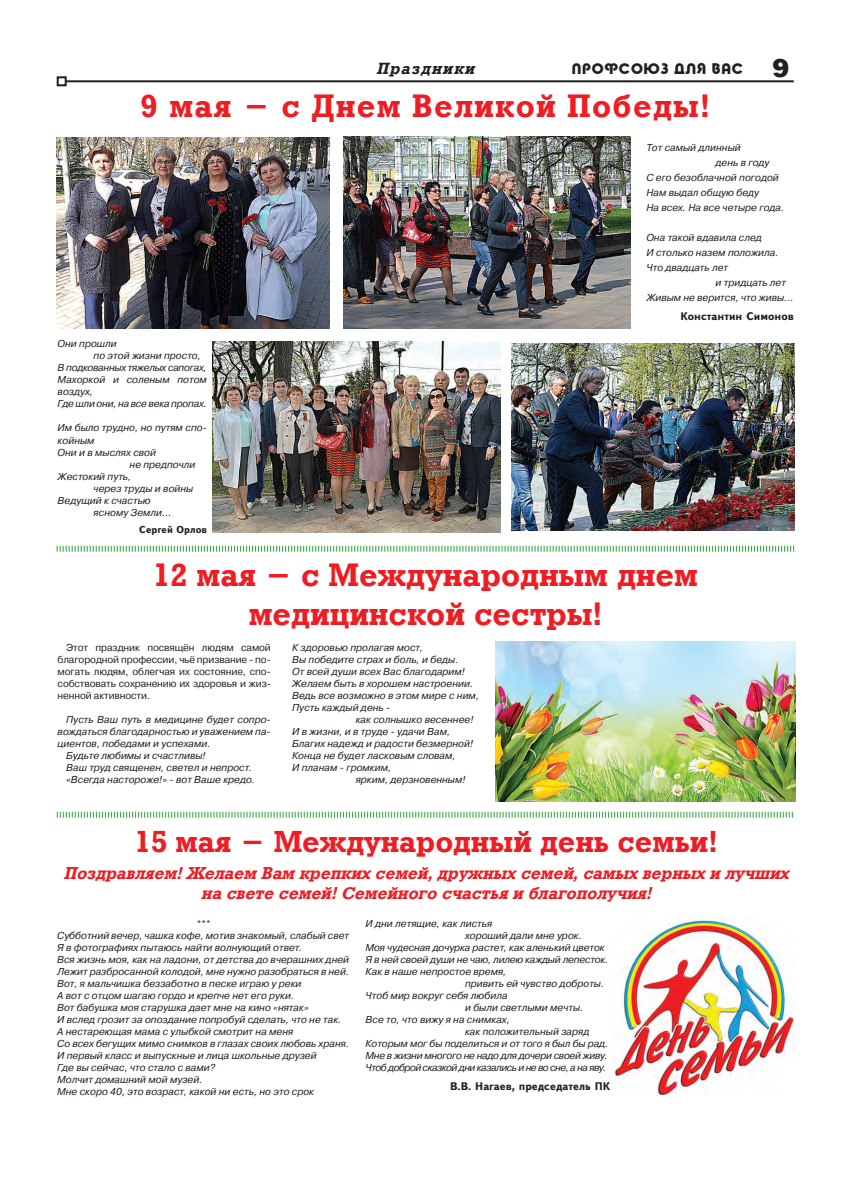
<style>
.page{position:relative;width:842px;height:1191px;background:#fff}
.page>*{position:absolute;margin:0;border:0;box-sizing:border-box;transform-origin:0 0}
.t1{font:700 32px/38.4px "Rodeo";letter-spacing:.02em;color:#ee1d23;text-align:center}
.t2{font:700 32px "Rodeo";letter-spacing:.06em;color:#ee1d23}
.t3{font:700 30px "Rodeo";letter-spacing:.02em;color:#ee1d23}
.t4{font:800 26px "Rodeo";color:#231f20}
.t5{font:italic 700 17px/20.4px "Rodeo";letter-spacing:.02em;color:#ee1d23;text-align:center}
.t6{font:italic 700 16px "Rodeo";letter-spacing:.1em;color:#231f20}
.t7{font:700 15px "Taurus";letter-spacing:.05em;color:#231f20}
.Signature_on_text{font:700 11px "Text";color:#231f20}
.t8{font:italic 10px/12px "Pragmatica C";color:#231f20}
.t9{font:10px/12px "Pragmatica C";letter-spacing:-.01em;color:#231f20;text-align:justify}
.t10{font:italic 10px "Pragmatica C";letter-spacing:-.03em;color:#231f20}
.t11{font:italic 10px "Pragmatica C";letter-spacing:-.02em;color:#231f20}
.t12{font:italic 10px "Pragmatica C";letter-spacing:-.05em;color:#231f20}
.Signature_on_text-2{font:700 10px "Text";color:#231f20}
</style>
<div class="page">
<hr style="left:66px;top:80px;width:728px;height:2px;background:#231f20">
<div style="left:57px;top:76px;width:10px;height:10px;border:2px solid #231f20"></div>
<img style="left:213px;top:341px;width:287px;height:191px">
<img style="left:343px;top:136px;width:287px;height:193px">
<img style="left:511px;top:344px;width:283px;height:187px">
<img style="left:57px;top:138px;width:272px;height:191px">
<svg style="left:56px;top:545px;width:739px;height:7px"></svg>
<svg style="left:56px;top:811px;width:737px;height:7px"></svg>
<img style="left:495px;top:641px;width:301px;height:160px">
<img style="left:614px;top:918px;width:180px;height:176px">
<p class="t6" style="left:376px;top:59px;width:99px">Праздники</p>
<p class="t7" style="left:572px;top:59px;width:173px">ПРОФСОЮЗ ДЛЯ ВАС</p>
<p class="t4" style="left:773px;top:53px;width:18px">9</p>
<p class="t2" style="left:141px;top:88px;width:570px">9 мая - с Днем Великой Победы!</p>
<p class="t8" style="left:646px;top:141px;width:96px">Тот самый длинный</p>
<p class="t8" style="left:715px;top:156px;width:56px">день в году</p>
<p class="t8" style="left:646px;top:171px;width:134px">С его безоблачной погодой</p>
<p class="t8" style="left:646px;top:186px;width:114px">Нам выдал общую беду</p>
<p class="t8" style="left:646px;top:201px;width:140px">На всех. На все четыре года.</p>
<p class="t8" style="left:646px;top:231px;width:117px">Она такой вдавила след</p>
<p class="t8" style="left:646px;top:246px;width:134px">И столько назем положила.</p>
<p class="t8" style="left:646px;top:261px;width:83px">Что двадцать лет</p>
<p class="t8" style="left:715px;top:276px;width:72px">и тридцать лет</p>
<p class="t8" style="left:646px;top:291px;width:149px">Живым не верится, что живы...</p>
<p class="Signature_on_text" style="left:681px;top:309px;width:115px">Константин Симонов</p>
<p class="t8" style="left:58px;top:338px;width:61px">Они прошли</p>
<p class="t8" style="left:94px;top:350px;width:109px">по этой жизни просто,</p>
<p class="t10" style="left:58px;top:362px;width:151px">В подкованных тяжелых сапогах,</p>
<p class="t8" style="left:58px;top:374px;width:151px">Махоркой и соленым потом воздух,</p>
<p class="t11" style="left:58px;top:398px;width:151px">Где шли они, на все века пропах.</p>
<p class="t8" style="left:58px;top:422px;width:151px">Им было трудно, но путям спо&shy;койным</p>
<p class="t8" style="left:58px;top:446px;width:100px">Они и в мыслях свой</p>
<p class="t8" style="left:130px;top:458px;width:67px">не предпочли</p>
<p class="t8" style="left:58px;top:470px;width:75px">Жестокий путь,</p>
<p class="t8" style="left:94px;top:482px;width:101px">через труды и войны</p>
<p class="t8" style="left:58px;top:494px;width:95px">Ведущий к счастью</p>
<p class="t8" style="left:94px;top:506px;width:80px">ясному Земли...</p>
<p class="Signature_on_text-2" style="left:139px;top:524px;width:69px">Сергей Орлов</p>
<p class="t1" style="left:153px;top:556px;width:546px">12 мая - с Международным днем медицинской сестры!</p>
<p class="t9" style="left:58px;top:641px;width:215px;text-indent:9px">Этот праздник посвящён людям самой благородной профессии, чьё призвание - по&shy;могать людям, облегчая их состояние, спо&shy;собствовать сохранению их здоровья и жиз&shy;ненной активности.</p>
<p class="t8" style="left:58px;top:713px;width:215px;text-align:justify;text-indent:9px">Пусть Ваш путь в медицине будет сопро&shy;вождаться благодарностью и уважением па&shy;циентов, победами и успехами.</p>
<p class="t8" style="left:66px;top:749px;width:141px">Будьте любимы и счастливы!</p>
<p class="t8" style="left:66px;top:761px;width:187px">Ваш труд священен, светел и непрост.</p>
<p class="t8" style="left:66px;top:773px;width:190px">«Всегда настороже!» - вот Ваше кредо.</p>
<p class="t8" style="left:292px;top:641px;width:132px">К здоровью пролагая мост,</p>
<p class="t8" style="left:292px;top:653px;width:168px">Вы победите страх и боль, и беды.</p>
<p class="t8" style="left:292px;top:665px;width:174px">От всей души всех Вас благодарим!</p>
<p class="t8" style="left:292px;top:677px;width:183px">Желаем быть в хорошем настроении.</p>
<p class="t8" style="left:292px;top:689px;width:189px">Ведь все возможно в этом мире с ним,</p>
<p class="t8" style="left:292px;top:701px;width:100px">Пусть каждый день -</p>
<p class="t8" style="left:356px;top:713px;width:119px">как солнышко весеннее!</p>
<p class="t8" style="left:292px;top:725px;width:160px">И в жизни, и в труде - удачи Вам,</p>
<p class="t8" style="left:292px;top:737px;width:182px">Благих надежд и радости безмерной!</p>
<p class="t8" style="left:292px;top:749px;width:165px">Конца не будет ласковым словам,</p>
<p class="t8" style="left:292px;top:761px;width:101px">И планам - громким,</p>
<p class="t8" style="left:356px;top:773px;width:111px">ярким, дерзновенным!</p>
<p class="t3" style="left:135px;top:825px;width:584px">15 мая - Международный день семьи!</p>
<p class="t5" style="left:64px;top:862px;width:726px">Поздравляем! Желаем Вам крепких семей, дружных семей, самых верных и лучших на свете семей! Семейного счастья и благополучия!</p>
<p class="t8" style="left:196px;top:917px;width:15px">***</p>
<p class="t8" style="left:57px;top:929px;width:293px">Субботний вечер, чашка кофе, мотив знакомый, слабый свет</p>
<p class="t8" style="left:57px;top:941px;width:247px">Я в фотографиях пытаюсь найти волнующий ответ.</p>
<p class="t8" style="left:57px;top:953px;width:293px">Вся жизнь моя, как на ладони, от детства до вчерашних дней</p>
<p class="t8" style="left:57px;top:965px;width:293px">Лежит разбросанной колодой, мне нужно разобраться в ней.</p>
<p class="t8" style="left:57px;top:977px;width:246px">Вот, я мальчишка беззаботно в песке играю у реки</p>
<p class="t8" style="left:57px;top:989px;width:239px">А вот с отцом шагаю гордо и крепче нет его руки.</p>
<p class="t8" style="left:57px;top:1001px;width:253px">Вот бабушка моя старушка дает мне на кино «нятак»</p>
<p class="t8" style="left:57px;top:1013px;width:286px">И вслед грозит за опоздание попробуй сделать, что не так.</p>
<p class="t8" style="left:57px;top:1025px;width:238px">А нестареющая мама с улыбкой смотрит на меня</p>
<p class="t8" style="left:57px;top:1037px;width:293px">Со всех бегущих мимо снимков в глазах своих любовь храня.</p>
<p class="t8" style="left:57px;top:1049px;width:261px">И первый класс и выпускные и лица школьные друзей</p>
<p class="t8" style="left:57px;top:1061px;width:160px">Где вы сейчас, что стало с вами?</p>
<p class="t8" style="left:57px;top:1073px;width:147px">Молчит домашний мой музей.</p>
<p class="t8" style="left:57px;top:1085px;width:258px">Мне скоро 40, это возраст, какой ни есть, но это срок</p>
<p class="t8" style="left:366px;top:917px;width:128px">И дни летящие, как листья</p>
<p class="t8" style="left:465px;top:929px;width:118px">хороший дали мне урок.</p>
<p class="t8" style="left:366px;top:941px;width:241px">Моя чудесная дочурка растет, как аленький цветок</p>
<p class="t11" style="left:366px;top:954px;width:244px">Я в ней своей души не чаю, лилею каждый лепесток.</p>
<p class="t8" style="left:366px;top:965px;width:142px">Как в наше непростое время,</p>
<p class="t8" style="left:465px;top:977px;width:141px">привить ей чувство доброты.</p>
<p class="t8" style="left:366px;top:989px;width:144px">Чтоб мир вокруг себя любила</p>
<p class="t8" style="left:465px;top:1001px;width:120px">и были светлыми мечты.</p>
<p class="t8" style="left:366px;top:1013px;width:146px">Все то, что вижу я на снимках,</p>
<p class="t8" style="left:465px;top:1025px;width:126px">как положительный заряд</p>
<p class="t8" style="left:366px;top:1037px;width:244px">Которым мог бы поделиться и от того я был бы рад.</p>
<p class="t10" style="left:366px;top:1050px;width:244px">Мне в жизни многого не надо для дочери своей живу.</p>
<p class="t12" style="left:366px;top:1062px;width:242px">Чтоб доброй сказкой дни казались и не во сне, а на яву.</p>
<p class="Signature_on_text" style="left:450px;top:1080px;width:162px">В.В. Нагаев, председатель ПК</p>
</div>
